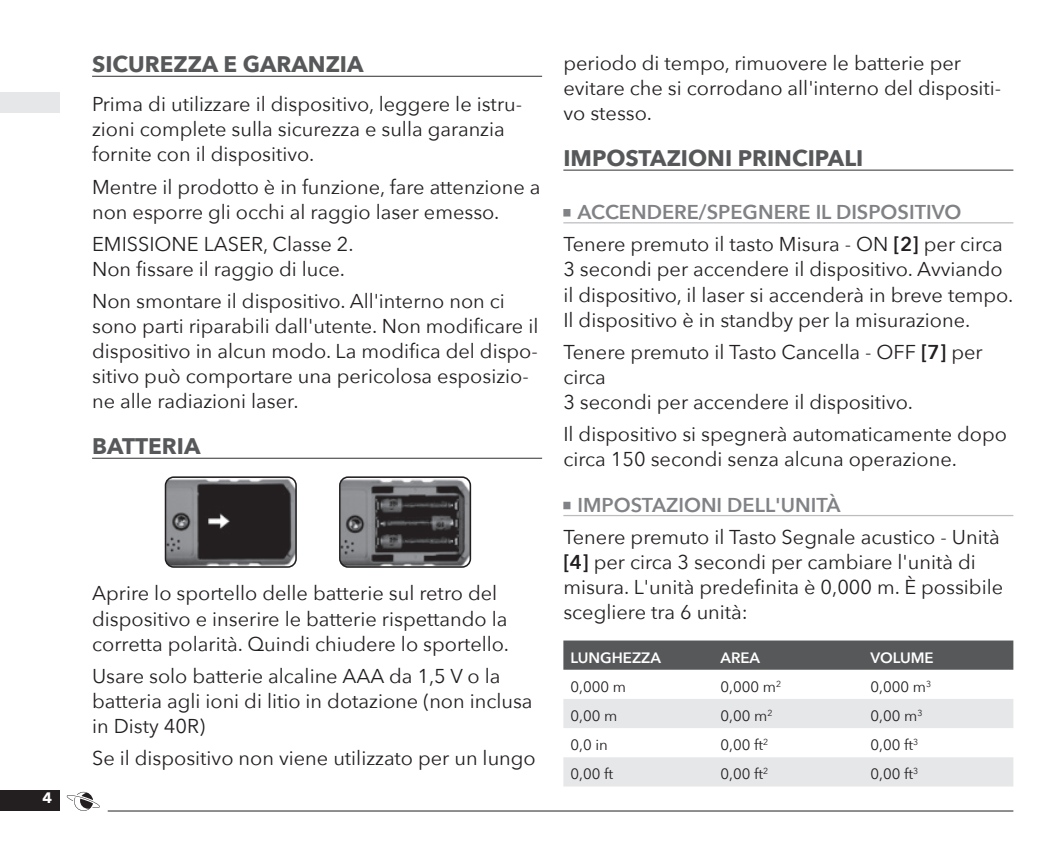
<style>
.page{position:relative;width:1063px;height:851px;background:#fff}
.page>*{position:absolute;margin:0;border:0;box-sizing:border-box;transform-origin:0 0}
.TITLE_-_NIV1{font:700 22.5px "Avenir Next";color:#57585a}
.TEKST{font:20px/25px "Avenir Next";color:#231f20}
.TITLE_-_NIV2{font:600 20px "Avenir Next";color:#808285}
.TABLE_TEKST{font:15px "Avenir Next";color:#231f20}
.TABLE_HEADER{font:600 15px "Avenir Next";color:#fff}
.t1{font:700 15px "Avenir Next LT Pro";color:#fff}
.s1{font-weight:600}
</style>
<div class="page">
<div style="left:0;top:790px;width:59px;height:20px;background:#231f20"></div>
<hr style="left:108px;top:810px;width:905px;height:1px;background:#231f20">
<div style="left:0;top:92px;width:59px;height:21px;background:#e6e7e9"></div>
<svg style="left:67px;top:791px;width:33px;height:19px"></svg>
<hr style="left:92px;top:76px;width:450px;height:1px;background:#57585a">
<hr style="left:92px;top:457px;width:450px;height:2px;background:#57585a">
<img style="left:166px;top:477px;width:130px;height:90px">
<div style="left:165px;top:476px;width:132px;height:91px;border:2px solid #231f20;border-radius:8px"></div>
<img style="left:340px;top:479px;width:130px;height:88px">
<div style="left:339px;top:476px;width:132px;height:91px;border:2px solid #231f20;border-radius:8px"></div>
<hr style="left:563px;top:169px;width:450px;height:2px;background:#57585a">
<div style="left:563px;top:209px;width:7px;height:7px;background:#808285"></div>
<hr style="left:563px;top:222px;width:450px;height:1px;background:#bcbdc0">
<div style="left:563px;top:501px;width:7px;height:8px;background:#808285"></div>
<hr style="left:563px;top:515px;width:450px;height:1px;background:#bcbdc0">
<div style="left:563px;top:640px;width:450px;height:29px;background:#57585a"></div>
<svg style="left:563px;top:699px;width:450px;height:87px;fill:#e6e7e9"></svg>
<p class="t1" style="left:42px;top:788px;width:11px">4</p>
<p class="TITLE_-_NIV1" style="left:92px;top:45px;width:273px">SICUREZZA E GARANZIA</p>
<p class="TEKST" style="left:92px;top:91px;width:432px">Prima di utilizzare il dispositivo, leggere le istru&shy;zioni complete sulla sicurezza e sulla garanzia fornite con il dispositivo.</p>
<p class="TEKST" style="left:92px;top:173px;width:450px">Mentre il prodotto è in funzione, fare attenzione a non esporre gli occhi al raggio laser emesso.</p>
<p class="TEKST" style="left:92px;top:230px;width:263px">EMISSIONE LASER, Classe 2.<br>Non fissare il raggio di luce.</p>
<p class="TEKST" style="left:92px;top:287px;width:448px">Non smontare il dispositivo. All'interno non ci sono parti riparabili dall'utente. Non modificare il dispositivo in alcun modo. La modifica del dispo&shy;sitivo può comportare una pericolosa esposizio&shy;ne alle radiazioni laser.</p>
<p class="TITLE_-_NIV1" style="left:92px;top:426px;width:110px">BATTERIA</p>
<p class="TEKST" style="left:92px;top:580px;width:418px">Aprire lo sportello delle batterie sul retro del dispositivo e inserire le batterie rispettando la corretta polarità. Quindi chiudere lo sportello.</p>
<p class="TEKST" style="left:92px;top:662px;width:442px">Usare solo batterie alcaline AAA da 1,5 V o la batteria agli ioni di litio in dotazione (non inclusa in Disty 40R)</p>
<p class="TEKST" style="left:92px;top:744px;width:445px">Se il dispositivo non viene utilizzato per un lungo</p>
<p class="TEKST" style="left:563px;top:49px;width:439px">periodo di tempo, rimuovere le batterie per evitare che si corrodano all'interno del dispositi&shy;vo stesso.</p>
<p class="TITLE_-_NIV1" style="left:563px;top:139px;width:301px">IMPOSTAZIONI PRINCIPALI</p>
<p class="TITLE_-_NIV2" style="left:578px;top:195px;width:385px">ACCENDERE/SPEGNERE IL DISPOSITIVO</p>
<p class="TEKST" style="left:563px;top:231px;width:452px">Tenere premuto il tasto Misura - ON <span class="s1">[2]</span> per circa 3 secondi per accendere il dispositivo. Avviando il dispositivo, il laser si accenderà in breve tempo.<br>Il dispositivo è in standby per la misurazione.</p>
<p class="TEKST" style="left:563px;top:338px;width:421px">Tenere premuto il Tasto Cancella - OFF <span class="s1">[7]</span> per circa<br>3 secondi per accendere il dispositivo.</p>
<p class="TEKST" style="left:563px;top:420px;width:445px">Il dispositivo si spegnerà automaticamente dopo circa 150 secondi senza alcuna operazione.</p>
<p class="TITLE_-_NIV2" style="left:578px;top:488px;width:265px">IMPOSTAZIONI DELL'UNITÀ</p>
<p class="TEKST" style="left:563px;top:524px;width:441px">Tenere premuto il Tasto Segnale acustico - Unità <span class="s1">[4]</span> per circa 3 secondi per cambiare l'unità di misura. L'unità predefinita è 0,000 m. È possibile scegliere tra 6 unità:</p>
<p class="TABLE_HEADER" style="left:570px;top:644px;width:92px">LUNGHEZZA</p>
<p class="TABLE_HEADER" style="left:720px;top:644px;width:41px">AREA</p>
<p class="TABLE_HEADER" style="left:870px;top:644px;width:65px">VOLUME</p>
<p class="TABLE_TEKST" style="left:570px;top:673px;width:57px">0,000 m</p>
<p class="TABLE_TEKST" style="left:720px;top:673px;width:62px">0,000 m<sup>2</sup></p>
<p class="TABLE_TEKST" style="left:870px;top:673px;width:62px">0,000 m<sup>3</sup></p>
<p class="TABLE_TEKST" style="left:570px;top:703px;width:48px">0,00 m</p>
<p class="TABLE_TEKST" style="left:720px;top:703px;width:54px">0,00 m<sup>2</sup></p>
<p class="TABLE_TEKST" style="left:870px;top:703px;width:54px">0,00 m<sup>3</sup></p>
<p class="TABLE_TEKST" style="left:570px;top:732px;width:39px">0,0 in</p>
<p class="TABLE_TEKST" style="left:720px;top:732px;width:49px">0,00 ft<sup>2</sup></p>
<p class="TABLE_TEKST" style="left:870px;top:732px;width:49px">0,00 ft<sup>3</sup></p>
<p class="TABLE_TEKST" style="left:570px;top:761px;width:44px">0,00 ft</p>
<p class="TABLE_TEKST" style="left:720px;top:761px;width:49px">0,00 ft<sup>2</sup></p>
<p class="TABLE_TEKST" style="left:870px;top:761px;width:49px">0,00 ft<sup>3</sup></p>
</div>
